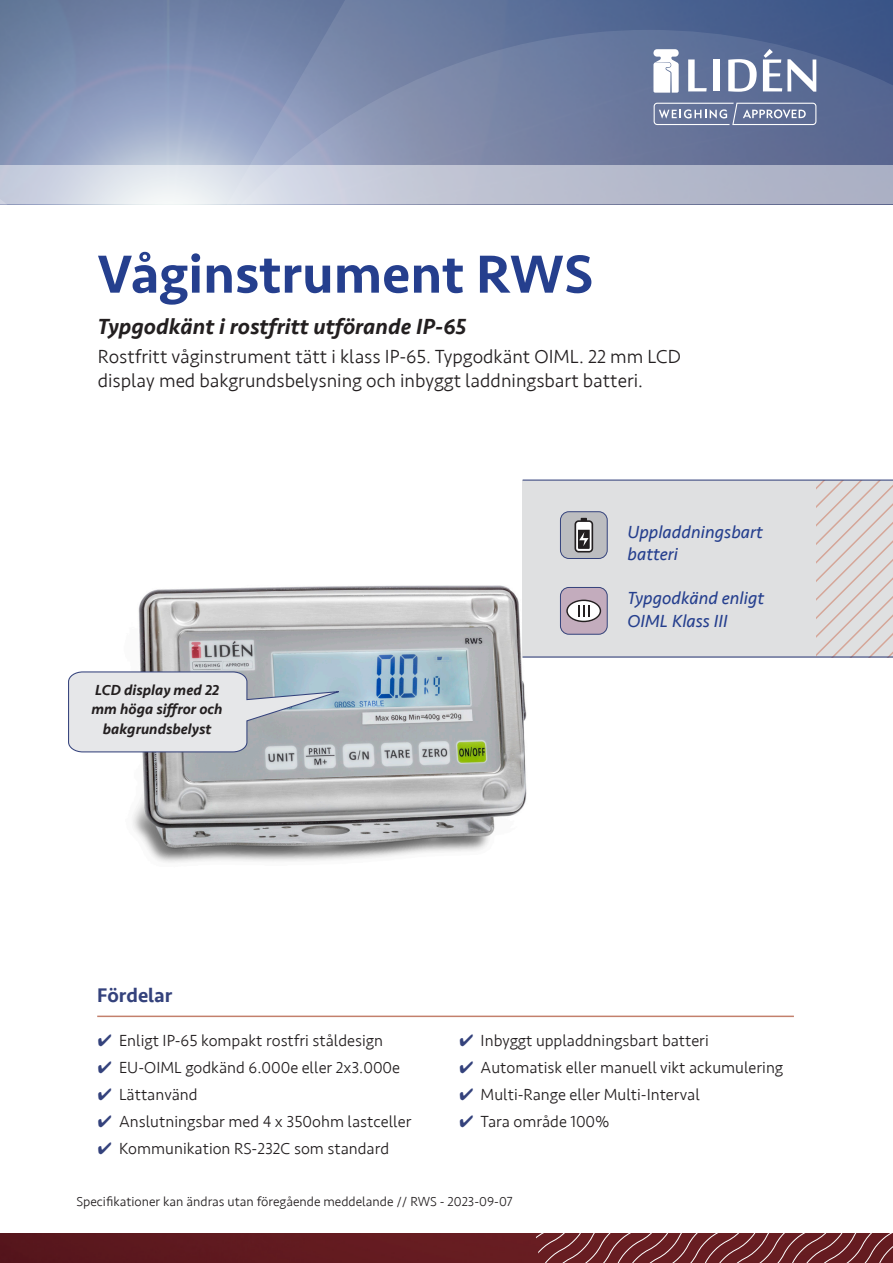
<style>
.page{position:relative;width:893px;height:1263px;background:#fff}
.page>*{position:absolute;margin:0;border:0;box-sizing:border-box;transform-origin:0 0}
.Produktnamn{font:500 55.5px "Seravek";color:#253f8e}
.Rubrik_ingress{font:italic 500 22.5px "Seravek";color:#231f20}
.Rubrik_fördelar{font:500 20.25px "Seravek";color:#34427c}
.Ingress{font:300 19.5px/24px "Seravek";color:#231f20}
.Produktbeskrivning{font:italic 18px/22.5px "Seravek";color:#253f8e}
.t1{font:300 16.5px "Seravek";color:#231f20}
.Pratbubblor{font:italic 500 15px/19.5px "Seravek";color:#231f20;text-align:center}
.t2{font:300 13.5px "Seravek";color:#231f20}
.s1{color:#34427c}
</style>
<div class="page">
<svg style="left:0;top:0;width:893px;height:166px;background:#667aa0"></svg>
<svg style="left:84px;top:30px;width:809px;height:136px;background:#7886a9"></svg>
<svg style="left:0;top:166px;width:893px;height:38px;background:#c4c9d7"></svg>
<img style="left:0;top:1233px;width:533px;height:30px">
<svg style="left:670px;top:1017px;width:9px;height:246px"></svg>
<svg style="left:679px;top:1017px;width:8px;height:246px"></svg>
<svg style="left:687px;top:1017px;width:9px;height:246px"></svg>
<svg style="left:696px;top:1017px;width:9px;height:246px"></svg>
<svg style="left:705px;top:1017px;width:8px;height:246px"></svg>
<svg style="left:713px;top:1017px;width:81px;height:246px"></svg>
<svg style="left:722px;top:1021px;width:171px;height:242px"></svg>
<img style="left:133px;top:531px;width:435px;height:332px">
<hr style="left:97px;top:1015px;width:697px;height:2px;background:#c3806c">
<svg style="left:654px;top:103px;width:162px;height:22px;background:#838ead"></svg>
<svg style="left:653px;top:49px;width:26px;height:44px"></svg>
<svg style="left:688px;top:59px;width:19px;height:32px"></svg>
<div style="left:713px;top:59px;width:7px;height:32px;background:#fff"></div>
<svg style="left:728px;top:59px;width:29px;height:33px"></svg>
<svg style="left:763px;top:49px;width:53px;height:43px"></svg>
<svg style="left:68px;top:671px;width:280px;height:82px;background:#ccd1d7"></svg>
<div style="left:523px;top:480px;width:370px;height:177px;background:#dfe0e1"></div>
<svg style="left:816px;top:481px;width:77px;height:175px"></svg>
<svg style="left:560px;top:512px;width:47px;height:46px;background:#a7a8aa"></svg>
<div style="left:560px;top:511px;width:47px;height:48px;border:1px solid #34427c;border-radius:9px"></div>
<svg style="left:560px;top:587px;width:47px;height:47px;background:#beafbb"></svg>
<div style="left:560px;top:587px;width:47px;height:47px;border:1px solid #34427c;border-radius:9px"></div>
<hr style="left:523px;top:656px;width:370px;height:1px;background:#34427c">
<hr style="left:523px;top:480px;width:370px;height:1px;background:#34427c">
<p class="Produktnamn" style="left:98px;top:240px;width:497px">Våginstrument RWS</p>
<p class="Rubrik_ingress" style="left:98px;top:313px;width:370px">Typgodkänt i rostfritt utförande IP-65</p>
<p class="Ingress" style="left:98px;top:344px;width:585px">Rostfritt våginstrument tätt i klass IP-65. Typgodkänt OIML. 22 mm LCD display med bakgrundsbelysning och inbyggt laddningsbart batteri.</p>
<p class="Pratbubblor" style="left:91px;top:680px;width:133px">LCD display med 22 mm höga siffror och bakgrundsbelyst</p>
<p class="Produktbeskrivning" style="left:628px;top:520px;width:137px">Uppladdningsbart batteri</p>
<p class="Produktbeskrivning" style="left:628px;top:587px;width:138px">Typgodkänd enligt<br>OIML Klass III</p>
<p class="Rubrik_fördelar" style="left:97px;top:983px;width:77px">Fördelar</p>
<p class="t1" style="left:98px;top:1031px;width:287px"><span class="s1">✔</span> Enligt IP-65 kompakt rostfri ståldesign</p>
<p class="t1" style="left:98px;top:1058px;width:304px"><span class="s1">✔</span> EU-OIML godkänd 6.000e eller 2x3.000e</p>
<p class="t1" style="left:98px;top:1085px;width:101px"><span class="s1">✔</span> Lättanvänd</p>
<p class="t1" style="left:98px;top:1111px;width:315px"><span class="s1">✔</span> Anslutningsbar med 4 x 350ohm lastceller</p>
<p class="t1" style="left:98px;top:1138px;width:293px"><span class="s1">✔</span> Kommunikation RS-232C som standard</p>
<p class="t1" style="left:459px;top:1031px;width:251px"><span class="s1">✔</span> Inbyggt uppladdningsbart batteri</p>
<p class="t1" style="left:459px;top:1058px;width:325px"><span class="s1">✔</span> Automatisk eller manuell vikt ackumulering</p>
<p class="t1" style="left:459px;top:1085px;width:242px"><span class="s1">✔</span> Multi-Range eller Multi-Interval</p>
<p class="t1" style="left:459px;top:1111px;width:152px"><span class="s1">✔</span> Tara område 100%</p>
<p class="t2" style="left:77px;top:1194px;width:438px">Specifikationer kan ändras utan föregående meddelande // RWS - 2023-09-07</p>
</div>
